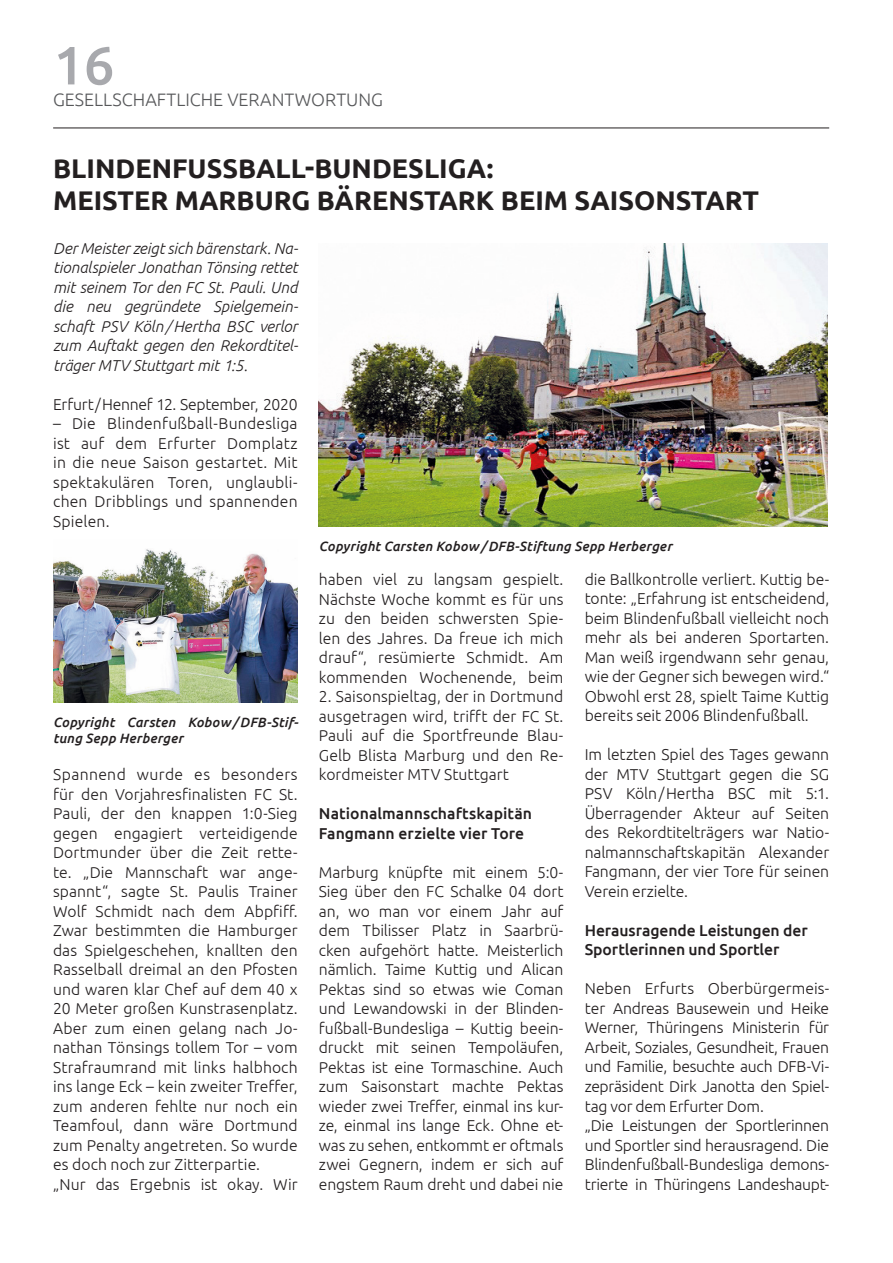
<style>
.page{position:relative;width:893px;height:1263px;background:#fff}
.page>*{position:absolute;margin:0;border:0;box-sizing:border-box;transform-origin:0 0}
.t1{font:500 54px "Ubuntu";color:#a8a9ad}
.t2{font:700 27px/32.4px "Ubuntu";color:#231f20}
.t3{font:300 18px "Ubuntu";color:#57585a}
.t4{font:300 15.75px/19.5px "Ubuntu";color:#231f20;text-align:justify}
.t5{font:italic 300 15.75px/19.5px "Ubuntu";letter-spacing:-.005em;color:#231f20;text-align:justify}
.t6{font:500 15.75px/19.5px "Ubuntu";color:#231f20}
.t7{font:300 15.75px "Ubuntu";letter-spacing:-.02em;color:#231f20}
.t8{font:italic 500 13.5px/16.2px "Ubuntu";letter-spacing:.02em;color:#231f20}
</style>
<div class="page">
<hr style="left:53px;top:128px;width:776px;height:1px;background:#231f20">
<img style="left:319px;top:244px;width:508px;height:282px">
<img style="left:53px;top:549px;width:245px;height:154px">
<h1 class="t1" style="left:53px;top:31px;width:63px">16</h1>
<p class="t3" style="left:53px;top:89px;width:331px">GESELLSCHAFTLICHE VERANTWORTUNG</p>
<h2 class="t2" style="left:53px;top:151px;width:707px">BLINDENFUSSBALL-BUNDESLIGA:<br>MEISTER MARBURG BÄRENSTARK BEIM SAISONSTART</h2>
<p class="t5" style="left:53px;top:238px;width:247px">Der Meister zeigt sich bärenstark. Na&shy;tionalspieler Jonathan Tönsing rettet mit seinem Tor den FC St. Pauli. Und die neu gegründete Spielgemein&shy;schaft PSV Köln/Hertha BSC verlor zum Auftakt gegen den Rekordtitel&shy;träger MTV Stuttgart mit 1:5.</p>
<p class="t7" style="left:53px;top:394px;width:246px">Erfurt/Hennef 12. September, 2020</p>
<p class="t4" style="left:53px;top:413px;width:246px">– Die Blindenfußball-Bundesliga ist auf dem Erfurter Domplatz in die neue Saison gestartet. Mit spektakulären Toren, unglaubli&shy;chen Dribblings und spannenden Spielen.</p>
<p class="t8" style="left:53px;top:713px;width:247px">Copyright Carsten Kobow / DFB-Stif&shy;tung Sepp Herberger</p>
<p class="t4" style="left:53px;top:764px;width:246px;text-align:left">Spannend wurde es besonders für den Vorjahresfinalisten FC St.<br>Pauli, der den knappen 1:0-Sieg gegen engagiert verteidigende<br>Dortmunder über die Zeit rette&shy;te. „Die Mannschaft war ange&shy;spannt“, sagte St. Paulis Trainer<br>Wolf Schmidt nach dem Abpfiff.<br>Zwar bestimmten die Hamburger das Spielgeschehen, knallten den<br>Rasselball dreimal an den Pfosten und waren klar Chef auf dem 40 x<br>20 Meter großen Kunstrasenplatz.<br>Aber zum einen gelang nach Jo&shy;nathan Tönsings tollem Tor – vom<br>Strafraumrand mit links halbhoch ins lange Eck – kein zweiter Treffer, zum anderen fehlte nur noch ein<br>Teamfoul, dann wäre Dortmund zum Penalty angetreten. So wurde es doch noch zur Zitterpartie.<br>„Nur das Ergebnis ist okay. Wir</p>
<p class="t8" style="left:319px;top:537px;width:355px">Copyright Carsten Kobow / DFB-Stiftung Sepp Herberger</p>
<p class="t4" style="left:319px;top:569px;width:246px">haben viel zu langsam gespielt.<br>Nächste Woche kommt es für uns zu den beiden schwersten Spie&shy;len des Jahres. Da freue ich mich drauf“, resümierte Schmidt. Am kommenden Wochenende, beim</p>
<p class="t4" style="left:319px;top:686px;width:246px">2. Saisonspieltag, der in Dortmund ausgetragen wird, trifft der FC St.<br>Pauli auf die Sportfreunde Blau-Gelb Blista Marburg und den Re&shy;kordmeister MTV Stuttgart</p>
<p class="t6" style="left:319px;top:803px;width:215px">Nationalmannschaftskapitän<br>Fangmann erzielte vier Tore</p>
<p class="t4" style="left:319px;top:862px;width:246px">Marburg knüpfte mit einem 5:0- Sieg über den FC Schalke 04 dort an, wo man vor einem Jahr auf dem Tbilisser Platz in Saarbrü&shy;cken aufgehört hatte. Meisterlich nämlich. Taime Kuttig und Alican Pektas sind so etwas wie Coman und Lewandowski in der Blinden&shy;fußball-Bundesliga – Kuttig beein&shy;druckt mit seinen Tempoläufen, Pektas ist eine Tormaschine. Auch zum Saisonstart machte Pektas wieder zwei Treffer, einmal ins kur&shy;ze, einmal ins lange Eck. Ohne et&shy;was zu sehen, entkommt er oftmals zwei Gegnern, indem er sich auf engstem Raum dreht und dabei nie</p>
<p class="t4" style="left:585px;top:569px;width:246px">die Ballkontrolle verliert. Kuttig be&shy;tonte: „Erfahrung ist entscheidend, beim Blindenfußball vielleicht noch mehr als bei anderen Sportarten.<br>Man weiß irgendwann sehr genau, wie der Gegner sich bewegen wird.“ Obwohl erst 28, spielt Taime Kuttig bereits seit 2006 Blindenfußball.</p>
<p class="t4" style="left:585px;top:745px;width:246px">Im letzten Spiel des Tages gewann der MTV Stuttgart gegen die SG PSV Köln/Hertha BSC mit 5:1.<br>Überragender Akteur auf Seiten des Rekordtitelträgers war Natio&shy;nalmannschaftskapitän Alexander Fangmann, der vier Tore für seinen Verein erzielte.</p>
<p class="t6" style="left:585px;top:920px;width:224px">Herausragende Leistungen der<br>Sportlerinnen und Sportler</p>
<p class="t4" style="left:585px;top:979px;width:246px;text-align:left">Neben Erfurts Oberbürgermeis&shy;ter Andreas Bausewein und Heike Werner, Thüringens Ministerin für Arbeit, Soziales, Gesundheit, Frauen und Familie, besuchte auch DFB-Vi&shy;zepräsident Dirk Janotta den Spiel&shy;tag vor dem Erfurter Dom.<br>„Die Leistungen der Sportlerinnen und Sportler sind herausragend. Die Blindenfußball-Bundesliga demons&shy;trierte in Thüringens Landeshaupt-</p>
</div>
